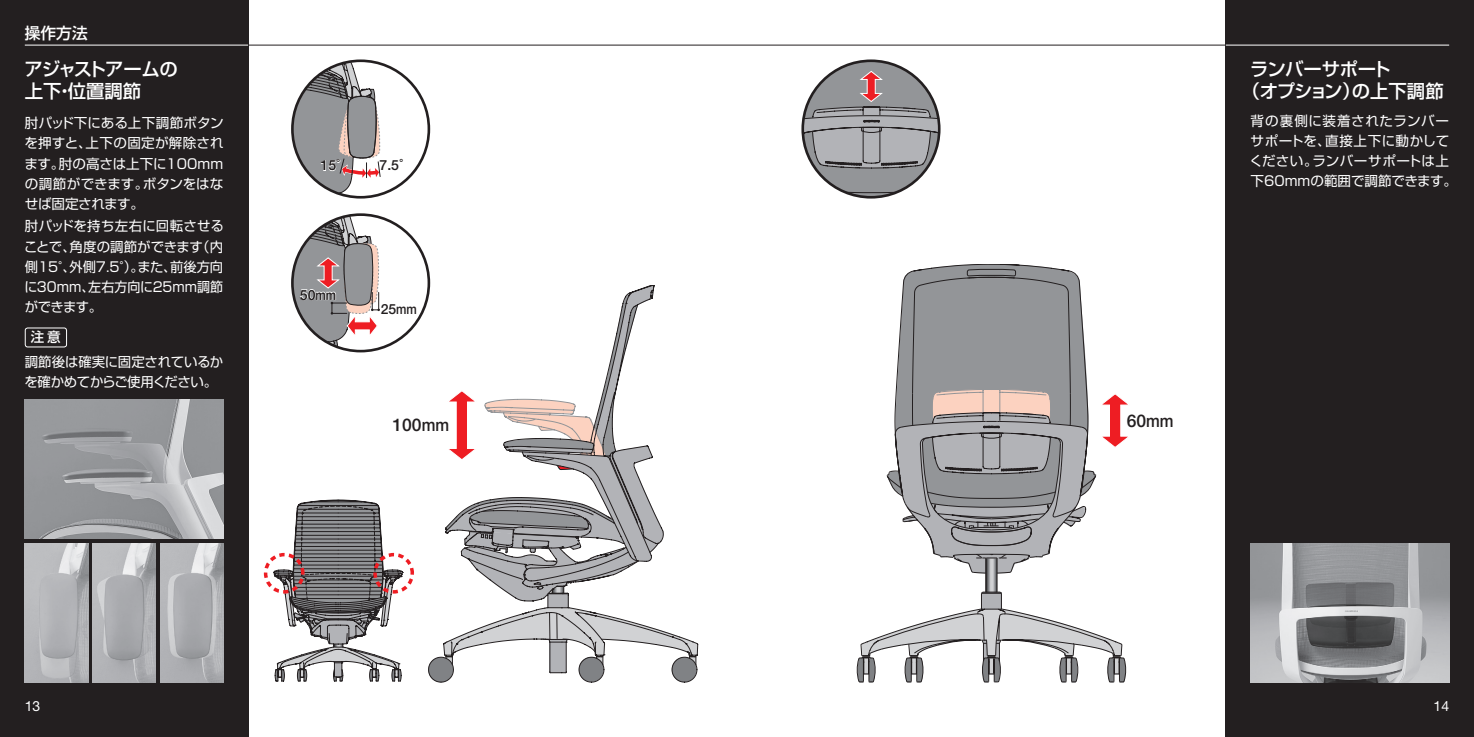
<style>
.page{position:relative;width:1474px;height:737px;background:#fff}
.page>*{position:absolute;margin:0;border:0;box-sizing:border-box;transform-origin:0 0}
.t1{font:500 18.38px/22.8px "Shin Go Pro";letter-spacing:-.02em;color:#fff}
.t2{font:500 17.5px "Helvetica Neue";color:#231f20}
.t3{font:500 15.75px "Shin Go Pro";color:#fff}
.t4{font:500 14px "Helvetica Neue";color:#231f20}
.t5{font:14px "Helvetica Neue";color:#fff}
.t6{font:13.65px/20.1px "Shin Go Pro";color:#fff;text-align:justify}
.t7{font:13.65px/20.1px "Shin Go Pro";letter-spacing:-.025em;color:#fff}
.t8{font:500 13.65px "Shin Go Pro";color:#fff}
.s1{font-family:"Shin Go Pro Medium 90 pv RKSJ H";font-weight:400}
</style>
<div class="page">
<div style="left:0;top:0;width:248px;height:737px;background:#231f20"></div>
<div style="left:1225px;top:0;width:248px;height:737px;background:#231f20"></div>
<hr style="left:25px;top:45px;width:223px;height:1px;background:#fff">
<hr style="left:248px;top:45px;width:489px;height:1px;background:#231f20">
<hr style="left:737px;top:45px;width:488px;height:1px;background:#231f20">
<hr style="left:1225px;top:45px;width:224px;height:1px;background:#fff">
<svg style="left:866px;top:642px;width:260px;height:40px"></svg>
<svg style="left:864px;top:475px;width:254px;height:181px"></svg>
<svg style="left:887px;top:264px;width:241px;height:309px"></svg>
<svg style="left:803px;top:62px;width:136px;height:135px"></svg>
<div style="left:801px;top:59px;width:139px;height:139px;border:3px solid #231f20;border-radius:50%"></div>
<svg style="left:428px;top:656px;width:12px;height:26px"></svg>
<svg style="left:440px;top:656px;width:257px;height:26px"></svg>
<svg style="left:443px;top:655px;width:255px;height:18px"></svg>
<svg style="left:446px;top:655px;width:250px;height:10px"></svg>
<svg style="left:264px;top:499px;width:150px;height:182px"></svg>
<svg style="left:443px;top:285px;width:255px;height:370px"></svg>
<svg style="left:292px;top:63px;width:88px;height:134px"></svg>
<div style="left:291px;top:59px;width:139px;height:139px;border:3px solid #231f20;border-radius:50%"></div>
<svg style="left:292px;top:215px;width:88px;height:136px"></svg>
<div style="left:291px;top:213px;width:139px;height:139px;border:3px solid #231f20;border-radius:50%"></div>
<img style="left:1250px;top:543px;width:199px;height:139px">
<img style="left:25px;top:543px;width:63px;height:139px">
<img style="left:160px;top:543px;width:63px;height:139px">
<img style="left:92px;top:543px;width:64px;height:139px">
<img style="left:25px;top:399px;width:198px;height:139px">
<div style="left:25px;top:327px;width:42px;height:20px;border:1px solid #fff;border-radius:2px"></div>
<p class="t3" style="left:25px;top:20px;width:64px">操作方法</p>
<h1 class="t1" style="left:24px;top:55px;width:155px">アジャストアームの上下・位置調節</h1>
<p class="t6" style="left:24px;top:111px;width:201px">肘パッド下にある上下調節ボタンを押すと、上下の固定が解除されます。肘の高さは上下に100mmの調節ができます。ボタンをはなせば固定されます。</p>
<p class="t6" style="left:24px;top:214px;width:201px">肘パッドを持ち左右に回転させることで、角度の調節ができます（内側15°、外側7.5°）。また、前後方向に30mm、左右方向に25mm調節ができます。</p>
<p class="t8" style="left:31px;top:326px;width:31px">注意</p>
<p class="t7" style="left:24px;top:350px;width:200px">調節後は確実に固定されているかを確かめてからご使用ください。</p>
<p class="t4" style="left:320px;top:157px;width:31px">15<span class="s1">°</span></p>
<p class="t4" style="left:379px;top:157px;width:35px">7.5<span class="s1">°</span></p>
<p class="t4" style="left:300px;top:286px;width:38px">50mm</p>
<p class="t4" style="left:381px;top:300px;width:38px">25mm</p>
<p class="t2" style="left:392px;top:415px;width:58px">100mm</p>
<p class="t2" style="left:1126px;top:410px;width:48px">60mm</p>
<h1 class="t1" style="left:1241px;top:55px;width:203px;text-indent:8px">ランバーサポート<br>（オプション）の上下調節</h1>
<p class="t6" style="left:1249px;top:109px;width:209px;text-align:left">背の裏側に装着されたランバーサポートを、直接上下に動かしてください。ランバーサポートは上下60mmの範囲で調節できます。</p>
<p class="t5" style="left:25px;top:697px;width:17px">13</p>
<p class="t5" style="left:1433px;top:697px;width:17px">14</p>
</div>
